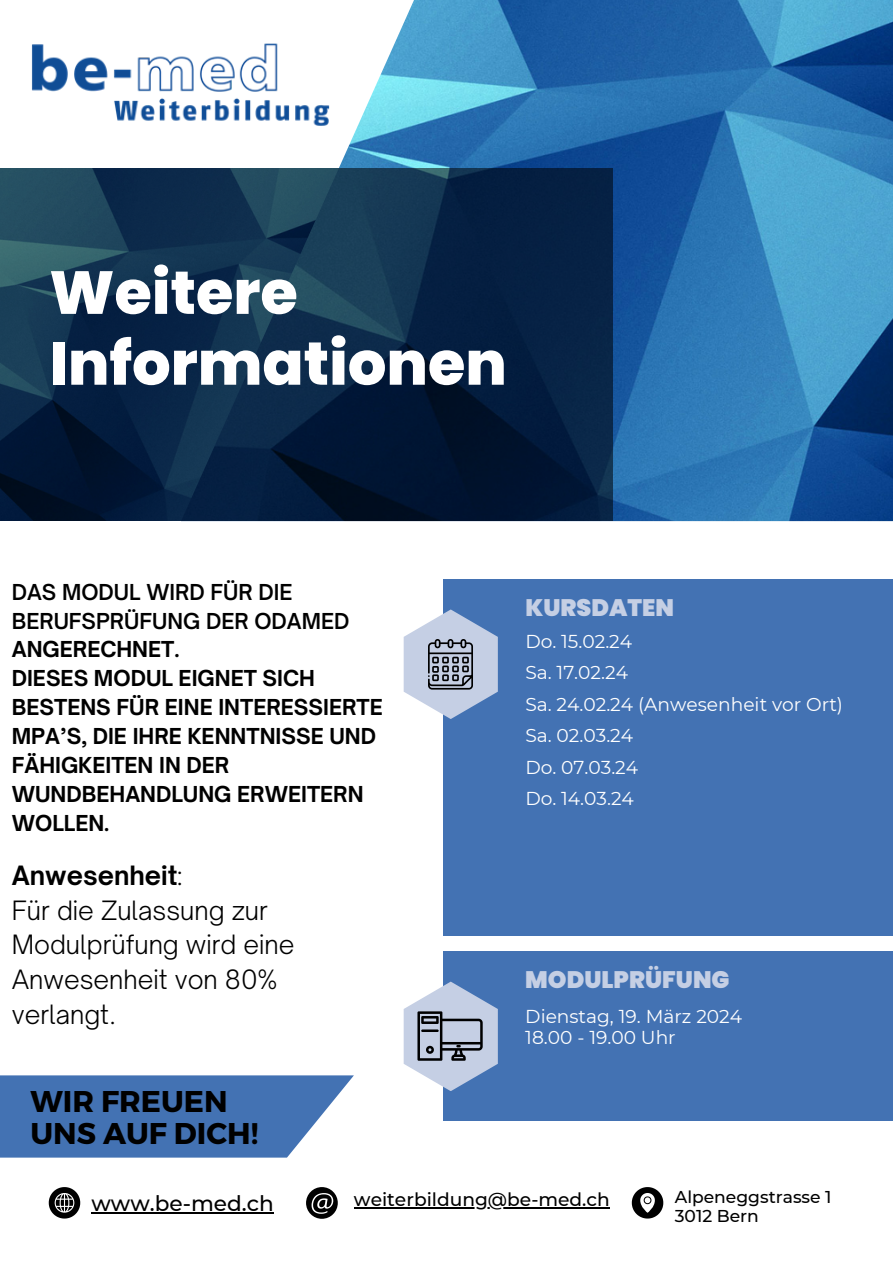
<style>
.page{position:relative;width:893px;height:1264px;background:#fff}
.page>*{position:absolute;margin:0;border:0;box-sizing:border-box;transform-origin:0 0}
.t1{font:800 60.6px/70.8px "Poppins";color:#fff}
.t2{font:700 30px/31.5px "Montserrat";color:#000}
.t3{font:300 25.5px/34.8px "Open Sauce One";color:#000}
.t4{font:700 25.5px "Open Sauce One";color:#000}
.t5{font:900 23.85px "Poppins";color:#c5cfe4}
.t6{font:500 21.6px "Montserrat";color:#000}
.t7{font:700 21px/29px "Open Sauce One";color:#000}
.t8{font:600 21px/29px "Open Sauce One";color:#000}
.t9{font:18.6px "Montserrat";color:#fff}
.t10{font:500 18.6px "Montserrat";color:#000}
.t11{font:500 17.1px "Montserrat";color:#000}
.s1{font-weight:300}
</style>
<div class="page">
<img style="left:181px;top:0;width:711px;height:521px">
<div style="left:443px;top:579px;width:449px;height:357px;background:#4372b3"></div>
<div style="left:443px;top:951px;width:449px;height:169px;background:#4372b3"></div>
<svg style="left:49px;top:1187px;width:31px;height:31px"></svg>
<svg style="left:306px;top:1187px;width:31px;height:31px"></svg>
<svg style="left:631px;top:1187px;width:32px;height:31px"></svg>
<svg style="left:0;top:1075px;width:354px;height:82px;background:#557fba"></svg>
<svg style="left:0;top:169px;width:612px;height:352px;background:#0b2845"></svg>
<img style="left:31px;top:41px;width:301px;height:88px">
<svg style="left:403px;top:981px;width:95px;height:110px"></svg>
<hr style="left:91px;top:1211px;width:183px;height:1px;background:#000">
<hr style="left:354px;top:1207px;width:255px;height:1px;background:#000">
<svg style="left:403px;top:609px;width:95px;height:110px"></svg>
<p class="t1" style="left:49px;top:257px;width:459px">Weitere<br>Informationen</p>
<p class="t8" style="left:12px;top:577px;width:339px">DAS MODUL WIRD FÜR DIE<br>BERUFSPRÜFUNG DER ODAMED</p>
<p class="t7" style="left:12px;top:635px;width:169px">ANGERECHNET.</p>
<p class="t7" style="left:12px;top:664px;width:372px">DIESES MODUL EIGNET SICH<br>BESTENS FÜR EINE INTERESSIERTE<br>MPA’S, DIE IHRE KENNTNISSE UND<br>FÄHIGKEITEN IN DER<br>WUNDBEHANDLUNG ERWEITERN<br>WOLLEN.</p>
<p class="t4" style="left:12px;top:859px;width:172px">Anwesenheit<span class="s1">:</span></p>
<p class="t3" style="left:12px;top:892px;width:284px">Für die Zulassung zur<br>Modulprüfung wird eine<br>Anwesenheit von 80% verlangt.</p>
<p class="t2" style="left:30px;top:1084px;width:229px">WIR FREUEN<br>UNS AUF DICH!</p>
<p class="t5" style="left:525px;top:591px;width:150px">KURSDATEN</p>
<p class="t9" style="left:525px;top:629px;width:108px">Do. 15.02.24</p>
<p class="t9" style="left:525px;top:661px;width:104px">Sa. 17.02.24</p>
<p class="t9" style="left:525px;top:692px;width:319px">Sa. 24.02.24 (Anwesenheit vor Ort)</p>
<p class="t9" style="left:525px;top:724px;width:109px">Sa. 02.03.24</p>
<p class="t9" style="left:525px;top:755px;width:114px">Do. 07.03.24</p>
<p class="t9" style="left:525px;top:787px;width:110px">Do. 14.03.24</p>
<p class="t5" style="left:525px;top:963px;width:206px">MODULPRÜFUNG</p>
<p class="t9" style="left:525px;top:1004px;width:218px">Dienstag, 19. März 2024</p>
<p class="t9" style="left:525px;top:1026px;width:152px">18.00 - 19.00 Uhr</p>
<p class="t6" style="left:91px;top:1189px;width:184px">www.be-med.ch</p>
<p class="t10" style="left:354px;top:1188px;width:257px">weiterbildung@be-med.ch</p>
<p class="t11" style="left:674px;top:1186px;width:158px">Alpeneggstrasse 1</p>
<p class="t11" style="left:674px;top:1205px;width:86px">3012 Bern</p>
</div>
